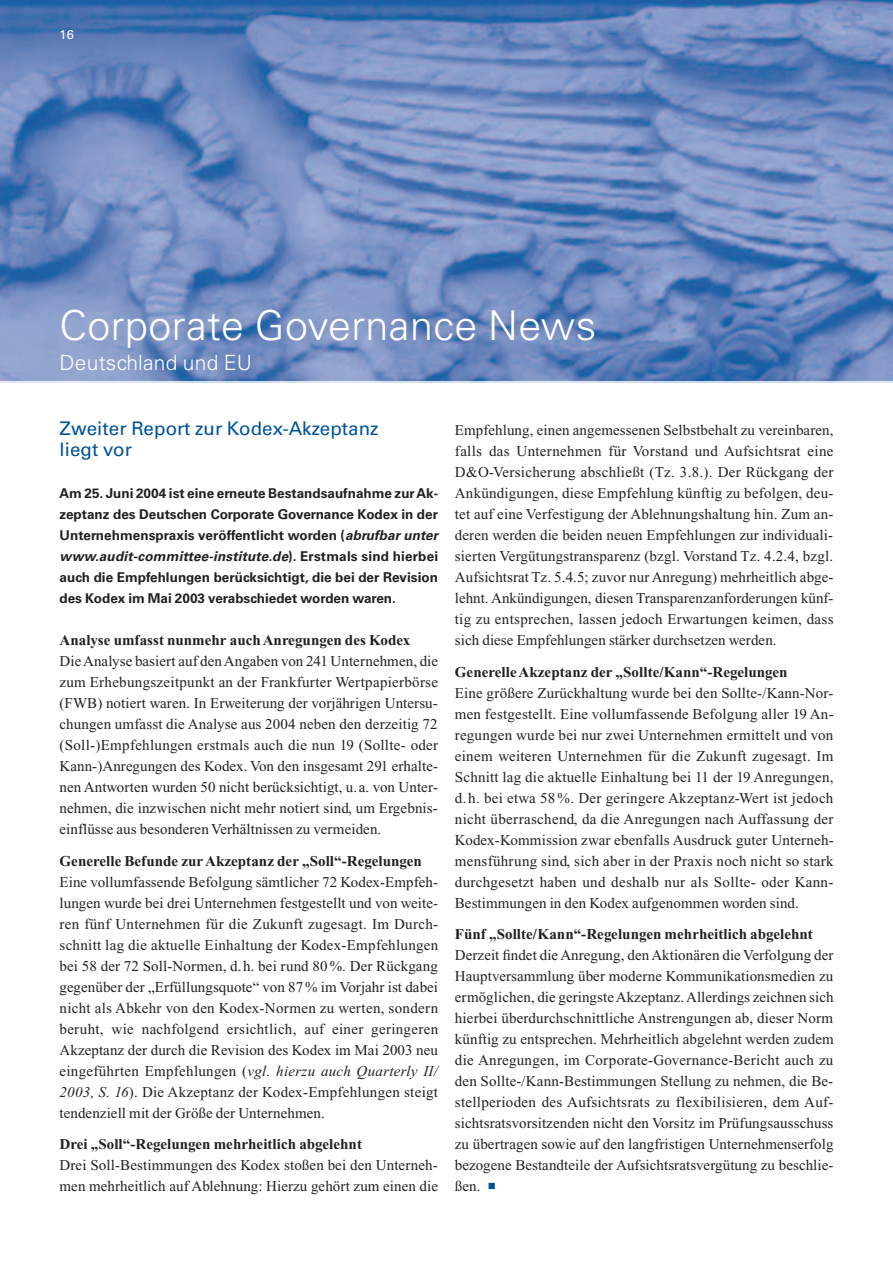
<style>
.page{position:relative;width:893px;height:1263px;background:#fff}
.page>*{position:absolute;margin:0;border:0;box-sizing:border-box;transform-origin:0 0}
.t1{font:300 41.25px "Univers";letter-spacing:.01em;color:#fff}
.t2{font:300 21px "Univers";letter-spacing:.01em;color:#fff}
.t3{font:18.75px/21px "Univers";letter-spacing:.005em;color:#01529a}
.t4{font:15px/21px "Times";letter-spacing:.005em;color:#231f20;text-align:justify}
.t5{font:700 15px "Times";letter-spacing:.005em;color:#231f20}
.t6{font:700 13.5px/21px "Univers";color:#231f20;text-align:justify}
.t7{font:12.75px "Univers";color:#fff}
.s1{font-style:italic}
</style>
<div class="page">
<img style="left:0;top:0;width:893px;height:381px">
<p class="t7" style="left:60px;top:30px;width:16px">16</p>
<h1 class="t1" style="left:60px;top:310px;width:538px">Corporate Governance News</h1>
<h2 class="t2" style="left:60px;top:355px;width:194px">Deutschland und EU</h2>
<p class="t3" style="left:60px;top:420px;width:321px">Zweiter Report zur Kodex-Akzeptanz liegt vor</p>
<p class="t6" style="left:60px;top:484px;width:380px">Am 25. Juni 2004 ist eine erneute Bestandsaufnahme zur Ak&shy;zeptanz des Deutschen Corporate Governance Kodex in der Unternehmenspraxis veröffentlicht worden (<span class="s1">abrufbar unter www.audit-committee-institute.de</span>). Erstmals sind hierbei auch die Empfehlungen berücksichtigt, die bei der Revision des Kodex im Mai 2003 verabschiedet worden waren.</p>
<p class="t5" style="left:60px;top:635px;width:352px">Analyse umfasst nunmehr auch Anregungen des Kodex</p>
<p class="t4" style="left:60px;top:652px;width:380px">Die Analyse basiert auf den Angaben von 241 Unternehmen, die zum Erhebungszeitpunkt an der Frankfurter Wertpapierbörse (FWB) notiert waren. In Erweiterung der vorjährigen Untersu&shy;chungen umfasst die Analyse aus 2004 neben den derzeitig 72 (Soll-)Empfehlungen erstmals auch die nun 19 (Sollte- oder Kann-)Anregungen des Kodex. Von den insgesamt 291 erhalte&shy;nen Antworten wurden 50 nicht berücksichtigt, u.a. von Unter&shy;nehmen, die inzwischen nicht mehr notiert sind, um Ergebnis&shy;einflüsse aus besonderen Verhältnissen zu vermeiden.</p>
<p class="t5" style="left:60px;top:856px;width:364px">Generelle Befunde zur Akzeptanz der „Soll“-Regelungen</p>
<p class="t4" style="left:60px;top:873px;width:380px">Eine vollumfassende Befolgung sämtlicher 72 Kodex-Empfeh&shy;lungen wurde bei drei Unternehmen festgestellt und von weite&shy;ren fünf Unternehmen für die Zukunft zugesagt. Im Durch&shy;schnitt lag die aktuelle Einhaltung der Kodex-Empfehlungen bei 58 der 72 Soll-Normen, d.h. bei rund 80 %. Der Rückgang gegenüber der „Erfüllungsquote“ von 87 % im Vorjahr ist dabei nicht als Abkehr von den Kodex-Normen zu werten, sondern beruht, wie nachfolgend ersichtlich, auf einer geringeren Akzeptanz der durch die Revision des Kodex im Mai 2003 neu eingeführten Empfehlungen (<span class="s1">vgl. hierzu auch Quarterly II/ 2003, S. 16</span>). Die Akzeptanz der Kodex-Empfehlungen steigt tendenziell mit der Größe der Unternehmen.</p>
<p class="t5" style="left:60px;top:1139px;width:304px">Drei „Soll“-Regelungen mehrheitlich abgelehnt</p>
<p class="t4" style="left:60px;top:1156px;width:380px">Drei Soll-Bestimmungen des Kodex stoßen bei den Unterneh&shy;men mehrheitlich auf Ablehnung: Hierzu gehört zum einen die</p>
<p class="t4" style="left:455px;top:421px;width:380px">Empfehlung, einen angemessenen Selbstbehalt zu vereinbaren, falls das Unternehmen für Vorstand und Aufsichtsrat eine D&amp;O-Versicherung abschließt (Tz. 3.8.). Der Rückgang der Ankündigungen, diese Empfehlung künftig zu befolgen, deu&shy;tet auf eine Verfestigung der Ablehnungshaltung hin. Zum an&shy;deren werden die beiden neuen Empfehlungen zur individuali&shy;sierten Vergütungstransparenz (bzgl. Vorstand Tz. 4.2.4, bzgl.<br>Aufsichtsrat Tz. 5.4.5; zuvor nur Anregung) mehrheitlich abge&shy;lehnt. Ankündigungen, diesen Transparenzanforderungen künf&shy;tig zu entsprechen, lassen jedoch Erwartungen keimen, dass sich diese Empfehlungen stärker durchsetzen werden.</p>
<p class="t5" style="left:455px;top:667px;width:334px">Generelle Akzeptanz der „Sollte/Kann“-Regelungen</p>
<p class="t4" style="left:455px;top:684px;width:380px">Eine größere Zurückhaltung wurde bei den Sollte-/Kann-Nor&shy;men festgestellt. Eine vollumfassende Befolgung aller 19 An&shy;regungen wurde bei nur zwei Unternehmen ermittelt und von einem weiteren Unternehmen für die Zukunft zugesagt. Im Schnitt lag die aktuelle Einhaltung bei 11 der 19 Anregungen, d.h. bei etwa 58 %. Der geringere Akzeptanz-Wert ist jedoch nicht überraschend, da die Anregungen nach Auffassung der Kodex-Kommission zwar ebenfalls Ausdruck guter Unterneh&shy;mensführung sind, sich aber in der Praxis noch nicht so stark durchgesetzt haben und deshalb nur als Sollte- oder Kann-Bestimmungen in den Kodex aufgenommen worden sind.</p>
<p class="t5" style="left:455px;top:929px;width:360px">Fünf „Sollte/Kann“-Regelungen mehrheitlich abgelehnt</p>
<p class="t4" style="left:455px;top:946px;width:380px">Derzeit findet die Anregung, den Aktionären die Verfolgung der Hauptversammlung über moderne Kommunikationsmedien zu ermöglichen, die geringste Akzeptanz. Allerdings zeichnen sich hierbei überdurchschnittliche Anstrengungen ab, dieser Norm künftig zu entsprechen. Mehrheitlich abgelehnt werden zudem die Anregungen, im Corporate-Governance-Bericht auch zu den Sollte-/Kann-Bestimmungen Stellung zu nehmen, die Be&shy;stellperioden des Aufsichtsrats zu flexibilisieren, dem Auf&shy;sichtsratsvorsitzenden nicht den Vorsitz im Prüfungsausschuss zu übertragen sowie auf den langfristigen Unternehmenserfolg bezogene Bestandteile der Aufsichtsratsvergütung zu beschlie&shy;ßen.</p>
</div>
